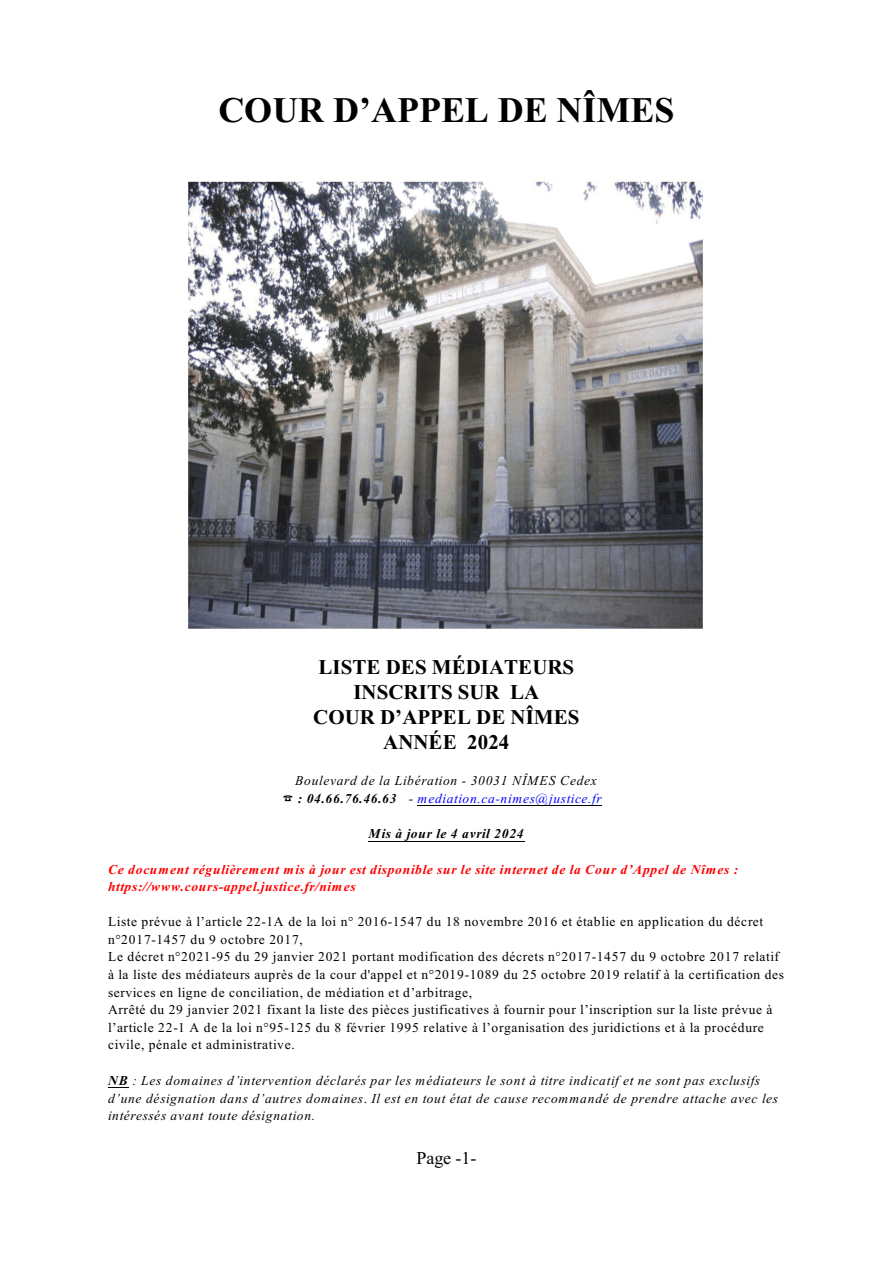
<style>
.page{position:relative;width:894px;height:1263px;background:#fff}
.page>*{position:absolute;margin:0;border:0;box-sizing:border-box;transform-origin:0 0}
.t1{font:700 36px "Times New Roman";color:#000}
.t2{font:700 21px/24.9px "Times New Roman";color:#000;text-align:center}
.t3{font:18px "Times New Roman";color:#000}
.t4{font:13.5px/17.7px "Times New Roman";letter-spacing:.055em;color:#000}
.t5{font:italic 13.5px/17.7px "Times New Roman";letter-spacing:.055em;color:#000}
.t6{font:italic 700 13.5px/17.4px "Times New Roman";letter-spacing:.055em;color:#f00}
.t7{font:italic 700 13.5px "Times New Roman";letter-spacing:.06em;color:#000}
.s1{font-weight:700}
.s2{color:#00f}
.s3{font-style:normal}
</style>
<div class="page">
<hr style="left:418px;top:805px;width:184px;height:1px;background:#000">
<hr style="left:368px;top:841px;width:157px;height:1px;background:#000">
<svg style="left:108px;top:1087px;width:21px;height:1px"></svg>
<img style="left:188px;top:181px;width:515px;height:448px">
<h1 class="t1" style="left:218px;top:98px;width:458px">COUR D’APPEL DE NÎMES</h1>
<h2 class="t2" style="left:313px;top:657px;width:268px">LISTE DES MÉDIATEURS<br>INSCRITS SUR LA<br>COUR D’APPEL DE NÎMES<br>ANNÉE 2024</h2>
<p class="t5" style="left:295px;top:773px;width:308px">Boulevard de la Libération - 30031 NÎMES Cedex <span class="s1">: 04.66.76.46.63</span> - <span class="s2">mediation.ca-nimes@justice.fr</span></p>
<p class="t7" style="left:368px;top:829px;width:157px">Mis à jour le 4 avril 2024</p>
<p class="t6" style="left:108px;top:862px;width:632px">Ce document régulièrement mis à jour est disponible sur le site internet de la Cour d’Appel de Nîmes : https://www.cours-appel.justice.fr/nimes</p>
<p class="t4" style="left:108px;top:914px;width:678px">Liste prévue à l’article 22-1A de la loi n° 2016-1547 du 18 novembre 2016 et établie en application du décret n°2017-1457 du 9 octobre 2017,<br>Le décret n°2021-95 du 29 janvier 2021 portant modification des décrets n°2017-1457 du 9 octobre 2017 relatif à la liste des médiateurs auprès de la cour d'appel et n°2019-1089 du 25 octobre 2019 relatif à la certification des services en ligne de conciliation, de médiation et d’arbitrage,<br>Arrêté du 29 janvier 2021 fixant la liste des pièces justificatives à fournir pour l’inscription sur la liste prévue à l’article 22-1 A de la loi n°95-125 du 8 février 1995 relative à l’organisation des juridictions et à la procédure civile, pénale et administrative.</p>
<p class="t5" style="left:108px;top:1073px;width:672px"><span class="s1">NB</span> : Les domaines d’intervention déclarés par les médiateurs le sont à titre indicatif et ne sont pas exclusifs d’une désignation dans d’autres domaines<span class="s3">.</span> Il est en tout état de cause recommandé de prendre attache avec les intéressés avant toute désignation.</p>
<h3 class="t3" style="left:416px;top:1152px;width:62px">Page -1-</h3>
</div>
